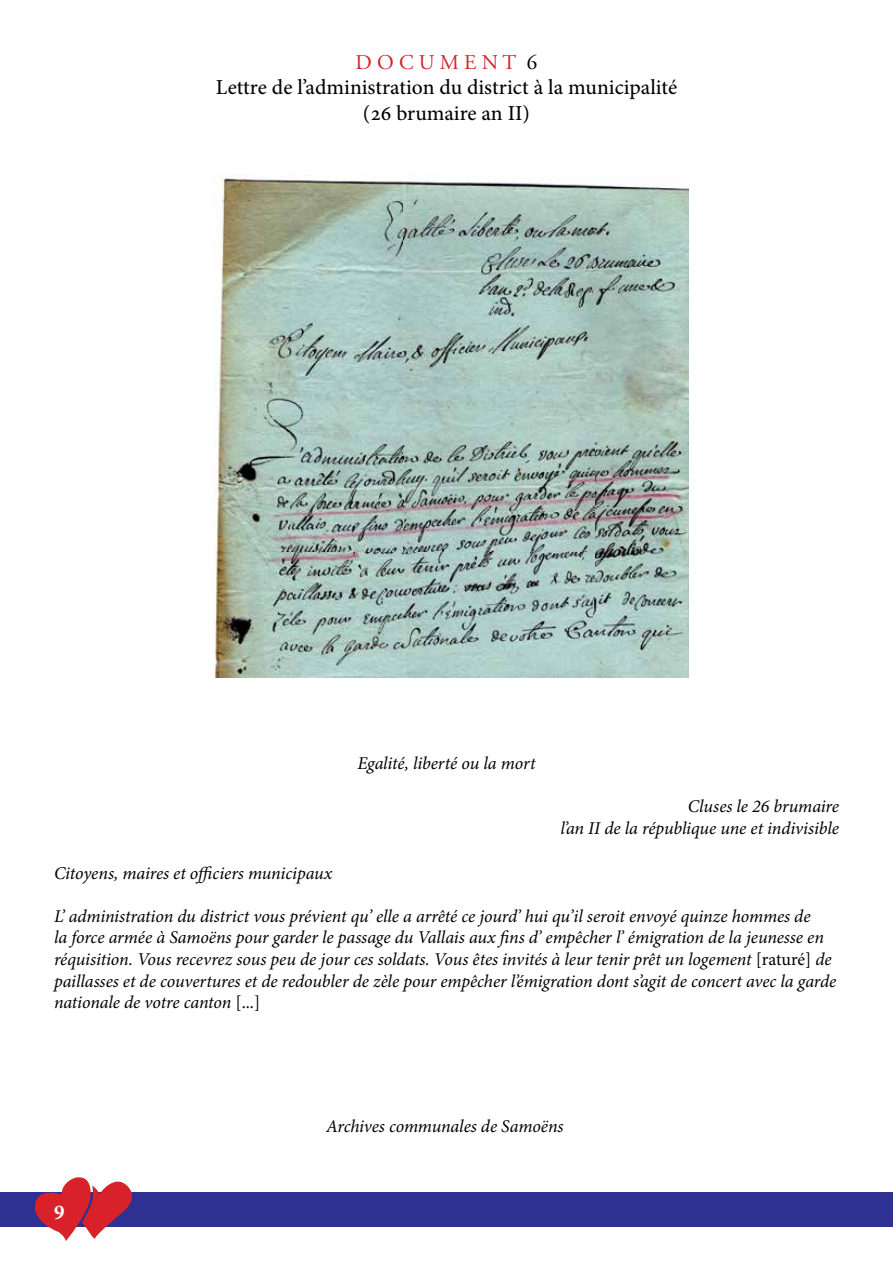
<style>
.page{position:relative;width:893px;height:1263px;background:#fff}
.page>*{position:absolute;margin:0;border:0;box-sizing:border-box;transform-origin:0 0}
.t1{font:21px/25.2px "Adobe Hebrew";color:#000;text-align:center}
.t2{font:21px "Adobe Garamond Pro";color:#d2232a}
.t3{font:700 21px "Minion Pro";color:#fff}
.t4{font:italic 18px/21.6px "Minion Pro";letter-spacing:-.01em;color:#000;text-align:right}
.s1{color:#000}
.s2{font-style:normal}
</style>
<div class="page">
<img style="left:214px;top:175px;width:474px;height:503px">
<div style="left:0;top:1192px;width:893px;height:34px;background:#2e3092"></div>
<svg style="left:34px;top:1177px;width:105px;height:64px"></svg>
<p class="t2" style="left:356px;top:50px;width:183px">D O C U M E N T <span class="s1">6</span></p>
<p class="t1" style="left:216px;top:75px;width:463px">Lettre de l’administration du district à la municipalité (26 brumaire an II)</p>
<p class="t4" style="left:357px;top:752px;width:180px">Egalité, liberté ou la mort</p>
<p class="t4" style="left:560px;top:795px;width:280px">Cluses le 26 brumaire<br>l’an II de la république une et indivisible</p>
<p class="t4" style="left:54px;top:862px;width:280px">Citoyens, maires et officiers municipaux</p>
<p class="t4" style="left:54px;top:905px;width:784px;text-align:left">L’ administration du district vous prévient qu’ elle a arrêté ce jourd’ hui qu’il seroit envoyé quinze hommes de<br>la force armée à Samoëns pour garder le passage du Vallais aux fins d’ empêcher l’ émigration de la jeunesse en réquisition. Vous recevrez sous peu de jour ces soldats. Vous êtes invités à leur tenir prêt un logement <span class="s2">[raturé]</span> de paillasses et de couvertures et de redoubler de zèle pour empêcher l’émigration dont s’agit de concert avec la garde nationale de votre canton <span class="s2">[...]</span></p>
<p class="t3" style="left:54px;top:1198px;width:12px">9</p>
<p class="t4" style="left:326px;top:1115px;width:239px">Archives communales de Samoëns</p>
</div>
